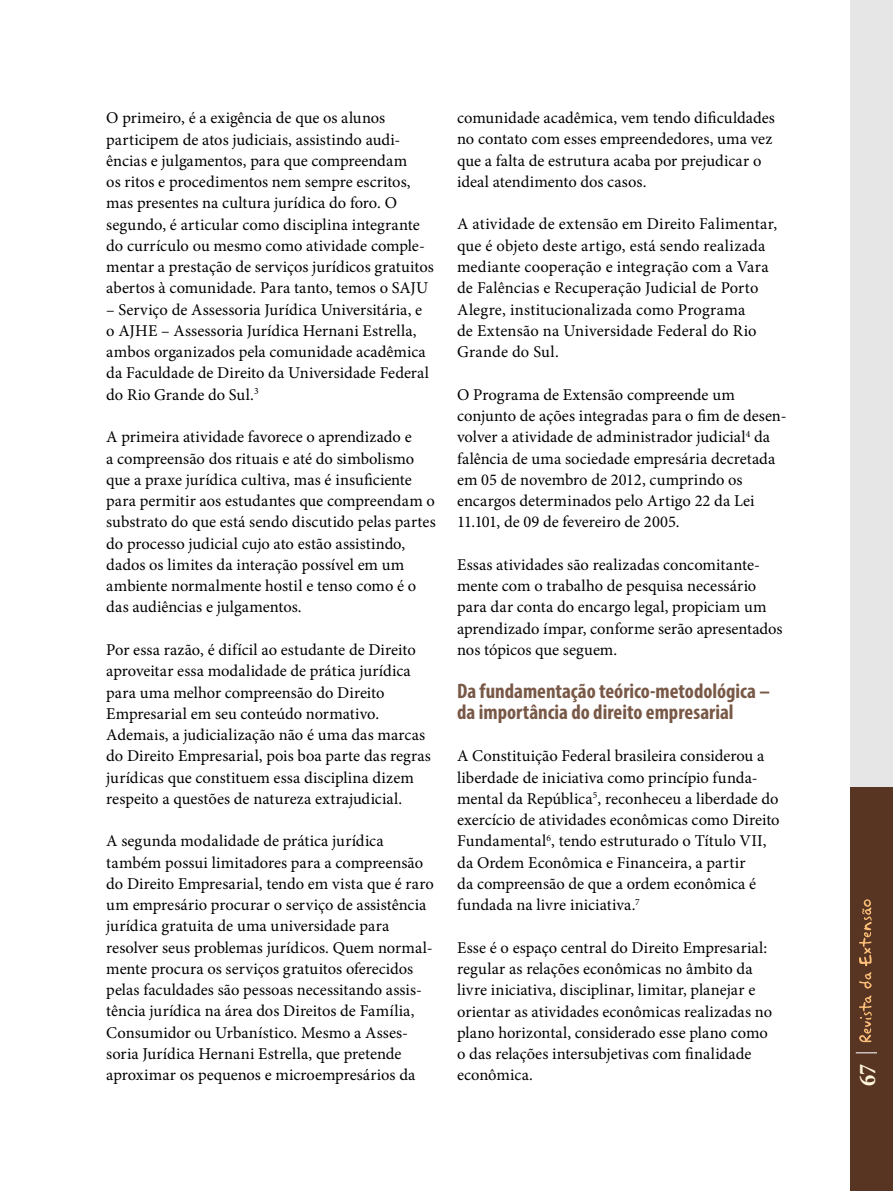
<style>
.page{position:relative;width:893px;height:1191px;background:#fff}
.page>*{position:absolute;margin:0;border:0;box-sizing:border-box;transform-origin:0 0}
.t1{font:700 condensed 24px "Minion Pro";color:#fff6dc}
.t2{font:700 condensed 21px/21.3px "Myriad Pro";color:#785846}
.t3{font:16.5px/21.3px "Minion Pro";color:#000}
</style>
<div class="page">
<div style="left:850px;top:0;width:43px;height:1191px;background:#e6e6e6"></div>
<div style="left:850px;top:787px;width:43px;height:404px;background:#583422"></div>
<svg style="left:856px;top:1052px;width:21px;height:1px"></svg>
<svg style="left:859px;top:995px;width:13px;height:47px"></svg>
<svg style="left:859px;top:899px;width:13px;height:89px"></svg>
<p class="t3" style="left:106px;top:107px;width:329px">O primeiro, é a exigência de que os alunos participem de atos judiciais, assistindo audi&shy;ências e julgamentos, para que compreendam<br>os ritos e procedimentos nem sempre escritos, mas presentes na cultura jurídica do foro. O segundo, é articular como disciplina integrante do currículo ou mesmo como atividade comple&shy;mentar a prestação de serviços jurídicos gratuitos abertos à comunidade. Para tanto, temos o SAJU</p>
<p class="t3" style="left:106px;top:299px;width:324px">– Serviço de Assessoria Jurídica Universitária, e o AJHE – Assessoria Jurídica Hernani Estrella, ambos organizados pela comunidade acadêmica da Faculdade de Direito da Universidade Federal do Rio Grande do Sul.<sup>3</sup></p>
<p class="t3" style="left:106px;top:426px;width:331px">A primeira atividade favorece o aprendizado e<br>a compreensão dos rituais e até do simbolismo que a praxe jurídica cultiva, mas é insuficiente para permitir aos estudantes que compreendam o substrato do que está sendo discutido pelas partes do processo judicial cujo ato estão assistindo, dados os limites da interação possível em um ambiente normalmente hostil e tenso como é o das audiências e julgamentos.</p>
<p class="t3" style="left:106px;top:639px;width:326px">Por essa razão, é difícil ao estudante de Direito aproveitar essa modalidade de prática jurídica para uma melhor compreensão do Direito Empresarial em seu conteúdo normativo.<br>Ademais, a judicialização não é uma das marcas do Direito Empresarial, pois boa parte das regras jurídicas que constituem essa disciplina dizem respeito a questões de natureza extrajudicial.</p>
<p class="t3" style="left:106px;top:830px;width:329px">A segunda modalidade de prática jurídica também possui limitadores para a compreensão do Direito Empresarial, tendo em vista que é raro um empresário procurar o serviço de assistência jurídica gratuita de uma universidade para resolver seus problemas jurídicos. Quem normal&shy;mente procura os serviços gratuitos oferecidos pelas faculdades são pessoas necessitando assis&shy;tência jurídica na área dos Direitos de Família, Consumidor ou Urbanístico. Mesmo a Asses&shy;soria Jurídica Hernani Estrella, que pretende aproximar os pequenos e microempresários da</p>
<p class="t3" style="left:457px;top:107px;width:319px">comunidade acadêmica, vem tendo dificuldades no contato com esses empreendedores, uma vez que a falta de estrutura acaba por prejudicar o ideal atendimento dos casos.</p>
<p class="t3" style="left:457px;top:214px;width:321px">A atividade de extensão em Direito Falimentar, que é objeto deste artigo, está sendo realizada mediante cooperação e integração com a Vara de Falências e Recuperação Judicial de Porto Alegre, institucionalizada como Programa<br>de Extensão na Universidade Federal do Rio Grande do Sul.</p>
<p class="t3" style="left:457px;top:384px;width:331px">O Programa de Extensão compreende um conjunto de ações integradas para o fim de desen&shy;volver a atividade de administrador judicial<sup>4</sup> da falência de uma sociedade empresária decretada em 05 de novembro de 2012, cumprindo os encargos determinados pelo Artigo 22 da Lei 11.101, de 09 de fevereiro de 2005.</p>
<p class="t3" style="left:457px;top:554px;width:327px">Essas atividades são realizadas concomitante&shy;mente com o trabalho de pesquisa necessário para dar conta do encargo legal, propiciam um aprendizado ímpar, conforme serão apresentados nos tópicos que seguem.</p>
<p class="t2" style="left:457px;top:679px;width:314px">Da fundamentação teórico-metodológica – da importância do direito empresarial</p>
<p class="t3" style="left:457px;top:745px;width:324px">A Constituição Federal brasileira considerou a liberdade de iniciativa como princípio funda&shy;mental da República<sup>5</sup>, reconheceu a liberdade do exercício de atividades econômicas como Direito Fundamental<sup>6</sup>, tendo estruturado o Título VII, da Ordem Econômica e Financeira, a partir<br>da compreensão de que a ordem econômica é fundada na livre iniciativa.<sup>7</sup></p>
<p class="t3" style="left:457px;top:937px;width:316px">Esse é o espaço central do Direito Empresarial: regular as relações econômicas no âmbito da livre iniciativa, disciplinar, limitar, planejar e orientar as atividades econômicas realizadas no plano horizontal, considerado esse plano como o das relações intersubjetivas com finalidade econômica.</p>
<h1 class="t1" style="left:851px;top:1085px;width:24px;rotate:-90deg">67</h1>
</div>
